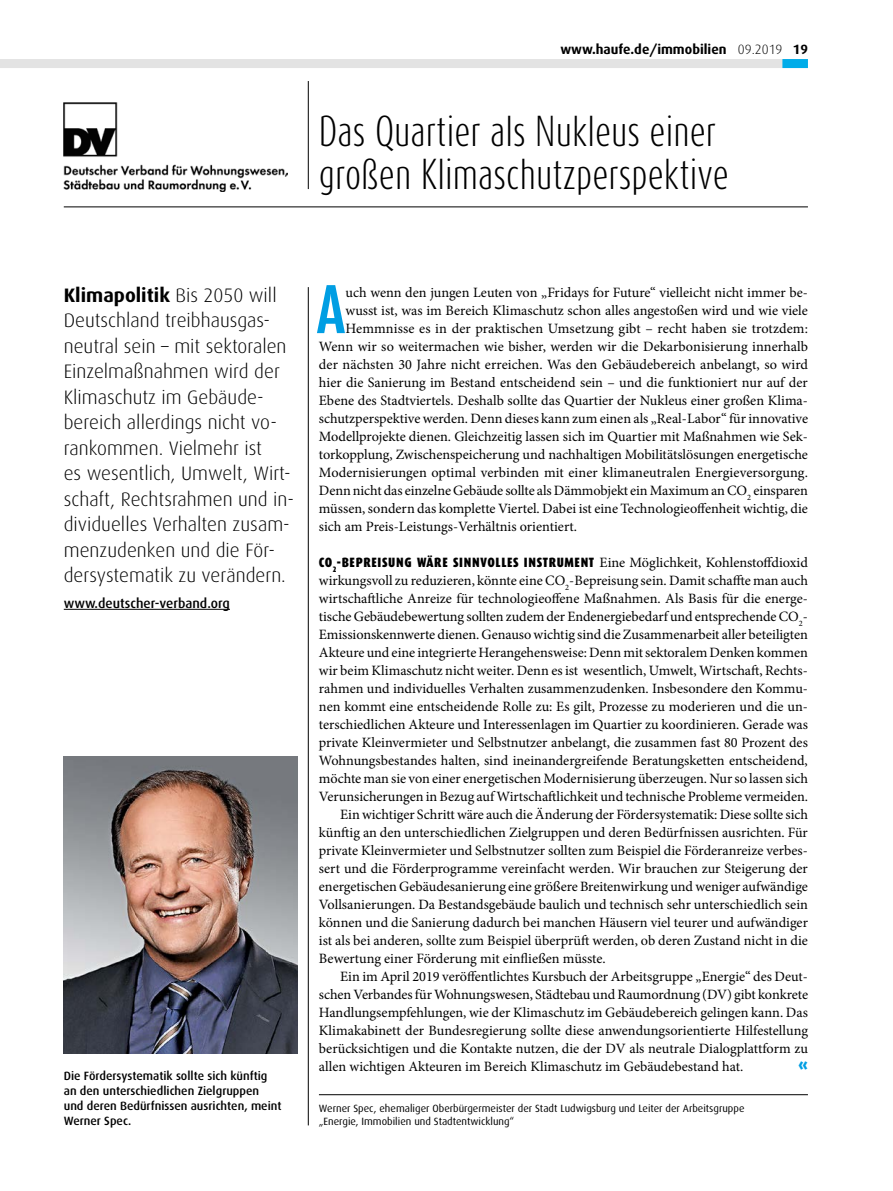
<style>
.page{position:relative;width:893px;height:1191px;background:#fff}
.page>*{position:absolute;margin:0;border:0;box-sizing:border-box;transform-origin:0 0}
.t1{font:700 57.15px "Dax Compact";color:#009ee3}
.t2{font:300 36px/43.2px "Dax Compact";color:#000}
.t3{font:300 19.5px/25.5px "Dax";color:#000}
.t4{font:900 16.5px "Dax";color:#009ee3}
.t5{font:14.25px "Minion Pro";color:#000}
.t6{font:900 13.5px "Dax Condensed";letter-spacing:.05em;color:#000}
.t7{font:700 13.5px "Dax";color:#000}
.t8{font:500 13.5px "Dax";color:#000}
.t9{font:500 12px/15px "Dax";color:#000}
.t10{font:10.5px/13.5px "Dax";color:#000}
.s1{font-weight:300}
.s2{font-weight:700}
.s3{font-family:"Minion Pro";font-weight:400;font-size:14.25px}
</style>
<div class="page">
<div style="left:0;top:59px;width:808px;height:9px;background:#e3e3e3"></div>
<div style="left:782px;top:59px;width:26px;height:9px;background:#00ace9"></div>
<hr style="left:64px;top:207px;width:744px;height:1px;background:#000">
<img style="left:64px;top:103px;width:223px;height:88px">
<hr style="left:308px;top:81px;width:1px;height:108px;background:#000">
<img style="left:64px;top:756px;width:234px;height:297px">
<hr style="left:308px;top:287px;width:1px;height:838px;background:#000">
<hr style="left:64px;top:609px;width:166px;height:1px;background:#000">
<hr style="left:319px;top:1094px;width:489px;height:1px;background:#000">
<p class="t7" style="left:560px;top:41px;width:249px">www.haufe.de/immobilien <span class="s1">09.2019</span> 19</p>
<h2 class="t2" style="left:319px;top:109px;width:411px">Das Quartier als Nukleus einer großen Klimaschutzperspektive</h2>
<p class="t3" style="left:64px;top:282px;width:232px"><span class="s2">Klimapolitik</span> Bis 2050 will<br>Deutschland treibhausgas&shy;neutral sein – mit sektoralen<br>Einzelmaßnahmen wird der<br>Klimaschutz im Gebäude-- bereich allerdings nicht vo&shy;rankommen. Vielmehr ist<br>es wesentlich, Umwelt, Wirt&shy;schaft, Rechtsrahmen und in&shy;dividuelles Verhalten zusam&shy;menzudenken und die För&shy;dersystematik zu verändern.</p>
<p class="t8" style="left:64px;top:595px;width:168px">www.deutscher-verband.org</p>
<p class="t9" style="left:64px;top:1068px;width:219px">Die Fördersystematik sollte sich künftig an den unterschiedlichen Zielgruppen und deren Bedürfnissen ausrichten, meint Werner Spec.</p>
<h1 class="t1" style="left:316px;top:272px;width:31px">A</h1>
<p class="t5" style="left:346px;top:283px;width:464px">uch wenn den jungen Leuten von „Fridays for Future“ vielleicht nicht immer be-</p>
<p class="t5" style="left:346px;top:301px;width:464px">wusst ist, was im Bereich Klimaschutz schon alles angestoßen wird und wie viele</p>
<p class="t5" style="left:346px;top:319px;width:464px">Hemmnisse es in der praktischen Umsetzung gibt – recht haben sie trotzdem:</p>
<p class="t5" style="left:319px;top:337px;width:491px">Wenn wir so weitermachen wie bisher, werden wir die Dekarbonisierung innerhalb</p>
<p class="t5" style="left:319px;top:355px;width:491px">der nächsten 30 Jahre nicht erreichen. Was den Gebäudebereich anbelangt, so wird</p>
<p class="t5" style="left:319px;top:373px;width:490px">hier die Sanierung im Bestand entscheidend sein – und die funktioniert nur auf der</p>
<p class="t5" style="left:319px;top:391px;width:491px">Ebene des Stadtviertels. Deshalb sollte das Quartier der Nukleus einer großen Klima-</p>
<p class="t5" style="left:319px;top:409px;width:491px">schutzperspektive werden. Denn dieses kann zum einen als „Real-Labor“ für innovative</p>
<p class="t5" style="left:319px;top:427px;width:490px">Modellprojekte dienen. Gleichzeitig lassen sich im Quartier mit Maßnahmen wie Sek-</p>
<p class="t5" style="left:319px;top:445px;width:490px">torkopplung, Zwischenspeicherung und nachhaltigen Mobilitätslösungen energetische</p>
<p class="t5" style="left:319px;top:463px;width:491px">Modernisierungen optimal verbinden mit einer klimaneutralen Energieversorgung.</p>
<p class="t5" style="left:319px;top:481px;width:490px">Denn nicht das einzelne Gebäude sollte als Dämmobjekt ein Maximum an CO<sub>2</sub> einsparen</p>
<p class="t5" style="left:319px;top:499px;width:490px">müssen, sondern das komplette Viertel. Dabei ist eine Technologieoffenheit wichtig, die</p>
<p class="t5" style="left:319px;top:517px;width:260px">sich am Preis-Leistungs-Verhältnis orientiert.</p>
<p class="t6" style="left:319px;top:555px;width:490px">CO<sub>2</sub>-BEPREISUNG WÄRE SINNVOLLES INSTRUMENT <span class="s3">Eine Möglichkeit, Kohlenstoffdioxid</span></p>
<p class="t5" style="left:319px;top:571px;width:491px">wirkungsvoll zu reduzieren, könnte eine CO<sub>2</sub>-Bepreisung sein. Damit schaffte man auch</p>
<p class="t5" style="left:319px;top:589px;width:490px">wirtschaftliche Anreize für technologieoffene Maßnahmen. Als Basis für die energe-</p>
<p class="t5" style="left:319px;top:607px;width:490px">tische Gebäudebewertung sollten zudem der Endenergiebedarf und entsprechende CO<sub>2</sub>-</p>
<p class="t5" style="left:319px;top:625px;width:490px">Emissionskennwerte dienen. Genauso wichtig sind die Zusammenarbeit aller beteiligten</p>
<p class="t5" style="left:319px;top:643px;width:490px">Akteure und eine integrierte Herangehensweise: Denn mit sektoralem Denken kommen</p>
<p class="t5" style="left:319px;top:661px;width:490px">wir beim Klimaschutz nicht weiter. Denn es ist wesentlich, Umwelt, Wirtschaft, Rechts-</p>
<p class="t5" style="left:319px;top:679px;width:491px">rahmen und individuelles Verhalten zusammenzudenken. Insbesondere den Kommu-</p>
<p class="t5" style="left:319px;top:697px;width:490px">nen kommt eine entscheidende Rolle zu: Es gilt, Prozesse zu moderieren und die un-</p>
<p class="t5" style="left:319px;top:715px;width:490px">terschiedlichen Akteure und Interessenlagen im Quartier zu koordinieren. Gerade was</p>
<p class="t5" style="left:319px;top:733px;width:490px">private Kleinvermieter und Selbstnutzer anbelangt, die zusammen fast 80 Prozent des</p>
<p class="t5" style="left:319px;top:751px;width:490px">Wohnungsbestandes halten, sind ineinandergreifende Beratungsketten entscheidend,</p>
<p class="t5" style="left:319px;top:769px;width:491px">möchte man sie von einer energetischen Modernisierung überzeugen. Nur so lassen sich</p>
<p class="t5" style="left:319px;top:787px;width:491px">Verunsicherungen in Bezug auf Wirtschaftlichkeit und technische Probleme vermeiden.</p>
<p class="t5" style="left:340px;top:805px;width:469px">Ein wichtiger Schritt wäre auch die Änderung der Fördersystematik: Diese sollte sich</p>
<p class="t5" style="left:319px;top:823px;width:490px">künftig an den unterschiedlichen Zielgruppen und deren Bedürfnissen ausrichten. Für</p>
<p class="t5" style="left:319px;top:841px;width:490px">private Kleinvermieter und Selbstnutzer sollten zum Beispiel die Förderanreize verbes-</p>
<p class="t5" style="left:319px;top:859px;width:490px">sert und die Förderprogramme vereinfacht werden. Wir brauchen zur Steigerung der</p>
<p class="t5" style="left:319px;top:877px;width:491px">energetischen Gebäudesanierung eine größere Breitenwirkung und weniger aufwändige</p>
<p class="t5" style="left:319px;top:895px;width:490px">Vollsanierungen. Da Bestandsgebäude baulich und technisch sehr unterschiedlich sein</p>
<p class="t5" style="left:319px;top:913px;width:490px">können und die Sanierung dadurch bei manchen Häusern viel teurer und aufwändiger</p>
<p class="t5" style="left:319px;top:931px;width:490px">ist als bei anderen, sollte zum Beispiel überprüft werden, ob deren Zustand nicht in die</p>
<p class="t5" style="left:319px;top:949px;width:288px">Bewertung einer Förderung mit einfließen müsste.</p>
<p class="t5" style="left:340px;top:967px;width:469px">Ein im April 2019 veröffentlichtes Kursbuch der Arbeitsgruppe „Energie“ des Deut-</p>
<p class="t5" style="left:319px;top:985px;width:491px">schen Verbandes für Wohnungswesen, Städtebau und Raumordnung (DV) gibt konkrete</p>
<p class="t5" style="left:319px;top:1003px;width:490px">Handlungsempfehlungen, wie der Klimaschutz im Gebäudebereich gelingen kann. Das</p>
<p class="t5" style="left:319px;top:1021px;width:491px">Klimakabinett der Bundesregierung sollte diese anwendungsorientierte Hilfestellung</p>
<p class="t5" style="left:319px;top:1039px;width:490px">berücksichtigen und die Kontakte nutzen, die der DV als neutrale Dialogplattform zu</p>
<p class="t5" style="left:319px;top:1057px;width:426px">allen wichtigen Akteuren im Bereich Klimaschutz im Gebäudebestand hat.</p>
<p class="t4" style="left:798px;top:1056px;width:11px">«</p>
<p class="t10" style="left:319px;top:1101px;width:427px">Werner Spec, ehemaliger Oberbürgermeister der Stadt Ludwigsburg und Leiter der Arbeitsgruppe „Energie, Immobilien und Stadtentwicklung“</p>
</div>
